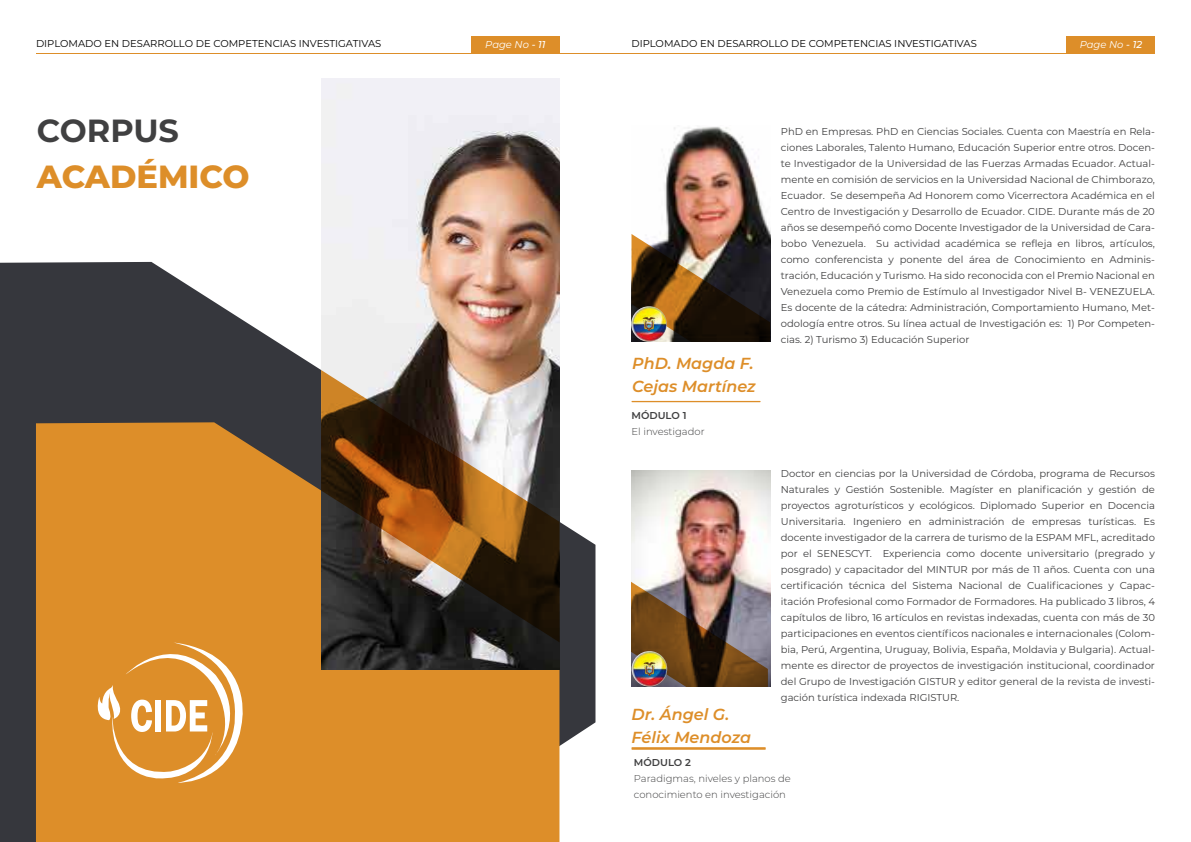
<style>
.page{position:relative;width:1191px;height:842px;background:#fff}
.page>*{position:absolute;margin:0;border:0;box-sizing:border-box;transform-origin:0 0}
.t1{font:800 32px "Montserrat";color:#dd8e29}
.t2{font:700 32px "Montserrat";color:#404041}
.t3{font:italic 600 16px/23px "Montserrat";color:#dd8e29}
.t4{font:10px/16px "Montserrat";color:#404041;text-align:justify}
.t5{font:10px "Montserrat";color:#000}
.t6{font:300 10px/16px "Montserrat";color:#404041}
.t7{font:italic 10px "Montserrat";color:#fff}
.t8{font:600 10px "Montserrat";color:#404041}
.s1{font-weight:500}
</style>
<div class="page">
<svg style="left:0;top:262px;width:595px;height:580px;fill:#36373d"></svg>
<div style="left:36px;top:422px;width:523px;height:420px;background:#dd8e29"></div>
<hr style="left:36px;top:53px;width:1119px;height:1px;background:#dd8e29">
<div style="left:471px;top:36px;width:88px;height:18px;background:#dd8e29"></div>
<div style="left:1067px;top:36px;width:88px;height:18px;background:#dd8e29"></div>
<img style="left:321px;top:78px;width:238px;height:591px">
<svg style="left:321px;top:370px;width:238px;height:272px;background:#66503b"></svg>
<img style="left:664px;top:126px;width:106px;height:108px">
<svg style="left:631px;top:234px;width:139px;height:108px;background:#4a3826"></svg>
<hr style="left:631px;top:401px;width:129px;height:1px;background:#dd8e29">
<img style="left:631px;top:470px;width:139px;height:217px">
<img style="left:631px;top:581px;width:137px;height:106px">
<hr style="left:631px;top:747px;width:134px;height:3px;background:#dd8e29">
<svg style="left:92px;top:629px;width:158px;height:155px;background:#e2a14d"></svg>
<img style="left:631px;top:306px;width:36px;height:36px;border-radius:18px">
<img style="left:641px;top:316px;width:16px;height:16px">
<img style="left:631px;top:651px;width:36px;height:36px;border-radius:18px">
<img style="left:641px;top:661px;width:16px;height:16px">
<p class="t5" style="left:36px;top:36px;width:347px">DIPLOMADO EN DESARROLLO DE COMPETENCIAS INVESTIGATIVAS</p>
<p class="t7" style="left:485px;top:37px;width:62px">Page No <span class="s1">- 11</span></p>
<p class="t5" style="left:631px;top:36px;width:347px">DIPLOMADO EN DESARROLLO DE COMPETENCIAS INVESTIGATIVAS</p>
<p class="t7" style="left:1079px;top:37px;width:64px">Page No <span class="s1">- 12</span></p>
<h1 class="t2" style="left:37px;top:108px;width:144px">CORPUS</h1>
<h1 class="t1" style="left:37px;top:153px;width:214px">ACADÉMICO</h1>
<h2 class="t3" style="left:632px;top:351px;width:125px">PhD. Magda F.<br>Cejas Martínez</h2>
<p class="t8" style="left:631px;top:409px;width:56px">MÓDULO 1</p>
<p class="t6" style="left:631px;top:424px;width:75px">El investigador</p>
<h2 class="t3" style="left:631px;top:702px;width:121px">Dr. Ángel G.<br>Félix Mendoza</h2>
<p class="t4" style="left:781px;top:123px;width:376px">PhD en Empresas. PhD en Ciencias Sociales. Cuenta con Maestría en Rela&shy;ciones Laborales, Talento Humano, Educación Superior entre otros. Docen&shy;te Investigador de la Universidad de las Fuerzas Armadas Ecuador. Actual&shy;mente en comisión de servicios en la Universidad Nacional de Chimborazo, Ecuador. Se desempeña Ad Honorem como Vicerrectora Académica en el Centro de Investigación y Desarrollo de Ecuador. CIDE. Durante más de 20 años se desempeñó como Docente Investigador de la Universidad de Cara&shy;bobo Venezuela. Su actividad académica se refleja en libros, artículos, como conferencista y ponente del área de Conocimiento en Adminis&shy;tración, Educación y Turismo. Ha sido reconocida con el Premio Nacional en Venezuela como Premio de Estímulo al Investigador Nivel B- VENEZUELA.<br>Es docente de la cátedra: Administración, Comportamiento Humano, Met&shy;odología entre otros. Su línea actual de Investigación es: 1) Por Competen&shy;cias. 2) Turismo 3) Educación Superior</p>
<p class="t4" style="left:781px;top:466px;width:376px">Doctor en ciencias por la Universidad de Córdoba, programa de Recursos Naturales y Gestión Sostenible. Magíster en planificación y gestión de proyectos agroturísticos y ecológicos. Diplomado Superior en Docencia Universitaria. Ingeniero en administración de empresas turísticas. Es docente investigador de la carrera de turismo de la ESPAM MFL, acreditado por el SENESCYT. Experiencia como docente universitario (pregrado y posgrado) y capacitador del MINTUR por más de 11 años. Cuenta con una certificación técnica del Sistema Nacional de Cualificaciones y Capac&shy;itación Profesional como Formador de Formadores. Ha publicado 3 libros, 4 capítulos de libro, 16 artículos en revistas indexadas, cuenta con más de 30 participaciones en eventos científicos nacionales e internacionales (Colom&shy;bia, Perú, Argentina, Uruguay, Bolivia, España, Moldavia y Bulgaria). Actual&shy;mente es director de proyectos de investigación institucional, coordinador del Grupo de Investigación GISTUR y editor general de la revista de investi&shy;gación turística indexada RIGISTUR.</p>
<p class="t8" style="left:634px;top:756px;width:58px">MÓDULO 2</p>
<p class="t6" style="left:634px;top:771px;width:158px">Paradigmas, niveles y planos de conocimiento en investigación</p>
</div>
